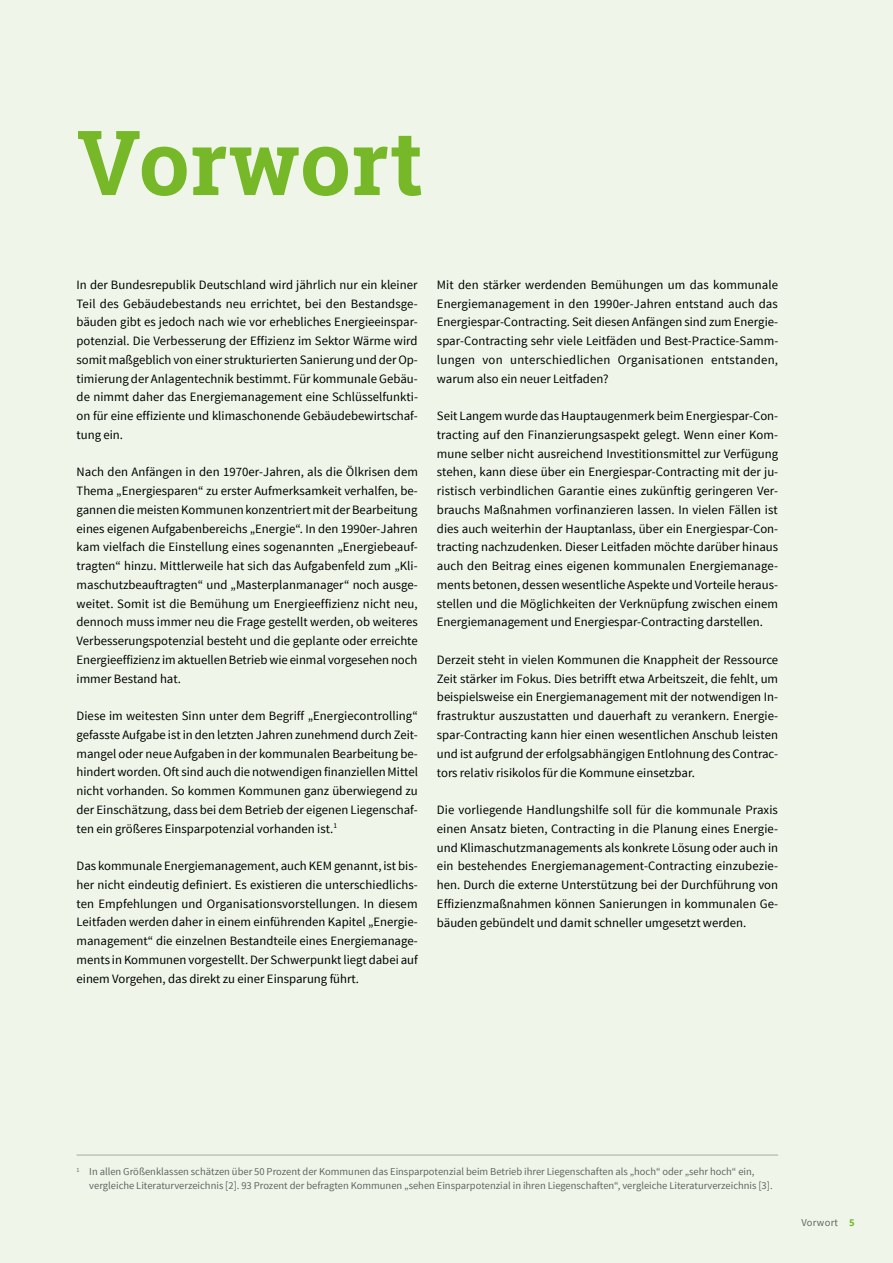
<style>
.page{position:relative;width:893px;height:1263px;background:#eff6e9}
.page>*{position:absolute;margin:0;border:0;box-sizing:border-box;transform-origin:0 0}
.t1{font:700 90px "Roboto Slab";color:#76b828}
.t2{font:12.75px/18.8px "Source Sans Pro";color:#000;text-align:justify}
.t3{font:10.5px/13.5px "Source Sans Pro";color:#636362}
.t4{font:10.5px "Source Sans Pro";letter-spacing:.025em;color:#636362}
.s1{font-weight:700;color:#76b828}
</style>
<div class="page">
<hr style="left:77px;top:1155px;width:701px;height:1px;background:#b1b2b3">
<h1 class="t1" style="left:77px;top:101px;width:348px">Vorwort</h1>
<p class="t2" style="left:77px;top:275px;width:343px">In der Bundesrepublik Deutschland wird jährlich nur ein kleiner Teil des Gebäudebestands neu errichtet, bei den Bestandsge&shy;bäuden gibt es jedoch nach wie vor erhebliches Energieeinspar&shy;potenzial. Die Verbesserung der Effizienz im Sektor Wärme wird somit maßgeblich von einer strukturierten Sanierung und der Op&shy;timierung der Anlagentechnik bestimmt. Für kommunale Gebäu&shy;de nimmt daher das Energiemanagement eine Schlüsselfunkti&shy;on für eine effiziente und klimaschonende Gebäudebewirtschaf&shy;tung ein.</p>
<p class="t2" style="left:77px;top:463px;width:343px">Nach den Anfängen in den 1970er-Jahren, als die Ölkrisen dem Thema „Energiesparen“ zu erster Aufmerksamkeit verhalfen, be&shy;gannen die meisten Kommunen konzentriert mit der Bearbeitung eines eigenen Aufgabenbereichs „Energie“. In den 1990er-Jahren kam vielfach die Einstellung eines sogenannten „Energiebeauf&shy;tragten“ hinzu. Mittlerweile hat sich das Aufgabenfeld zum „Kli&shy;maschutzbeauftragten“ und „Masterplanmanager“ noch ausge&shy;weitet. Somit ist die Bemühung um Energieeffizienz nicht neu, dennoch muss immer neu die Frage gestellt werden, ob weiteres Verbesserungspotenzial besteht und die geplante oder erreichte Energieeffizienz im aktuellen Betrieb wie einmal vorgesehen noch immer Bestand hat.</p>
<p class="t2" style="left:77px;top:707px;width:343px">Diese im weitesten Sinn unter dem Begriff „Energiecontrolling“ gefasste Aufgabe ist in den letzten Jahren zunehmend durch Zeit&shy;mangel oder neue Aufgaben in der kommunalen Bearbeitung be&shy;hindert worden. Oft sind auch die notwendigen finanziellen Mittel nicht vorhanden. So kommen Kommunen ganz überwiegend zu der Einschätzung, dass bei dem Betrieb der eigenen Liegenschaf&shy;ten ein größeres Einsparpotenzial vorhanden ist.<sup>1</sup></p>
<p class="t2" style="left:77px;top:857px;width:343px">Das kommunale Energiemanagement, auch KEM genannt, ist bis&shy;her nicht eindeutig definiert. Es existieren die unterschiedlichs&shy;ten Empfehlungen und Organisationsvorstellungen. In diesem Leitfaden werden daher in einem einführenden Kapitel „Energie&shy;management“ die einzelnen Bestandteile eines Energiemanage&shy;ments in Kommunen vorgestellt. Der Schwerpunkt liegt dabei auf einem Vorgehen, das direkt zu einer Einsparung führt.</p>
<p class="t2" style="left:437px;top:275px;width:343px">Mit den stärker werdenden Bemühungen um das kommunale Energiemanagement in den 1990er-Jahren entstand auch das Energiespar-Contracting. Seit diesen Anfängen sind zum Energie&shy;spar-Contracting sehr viele Leitfäden und Best-Practice-Samm&shy;lungen von unterschiedlichen Organisationen entstanden, warum also ein neuer Leitfaden?</p>
<p class="t2" style="left:437px;top:407px;width:343px">Seit Langem wurde das Hauptaugenmerk beim Energiespar-Con&shy;tracting auf den Finanzierungsaspekt gelegt. Wenn einer Kom&shy;mune selber nicht ausreichend Investitionsmittel zur Verfügung stehen, kann diese über ein Energiespar-Contracting mit der ju&shy;ristisch verbindlichen Garantie eines zukünftig geringeren Ver&shy;brauchs Maßnahmen vorfinanzieren lassen. In vielen Fällen ist dies auch weiterhin der Hauptanlass, über ein Energiespar-Con&shy;tracting nachzudenken. Dieser Leitfaden möchte darüber hinaus auch den Beitrag eines eigenen kommunalen Energiemanage&shy;ments betonen, dessen wesentliche Aspekte und Vorteile heraus&shy;stellen und die Möglichkeiten der Verknüpfung zwischen einem Energiemanagement und Energiespar-Contracting darstellen.</p>
<p class="t2" style="left:437px;top:651px;width:343px">Derzeit steht in vielen Kommunen die Knappheit der Ressource Zeit stärker im Fokus. Dies betrifft etwa Arbeitszeit, die fehlt, um beispielsweise ein Energiemanagement mit der notwendigen In&shy;frastruktur auszustatten und dauerhaft zu verankern. Energie&shy;spar-Contracting kann hier einen wesentlichen Anschub leisten und ist aufgrund der erfolgsabhängigen Entlohnung des Contrac&shy;tors relativ risikolos für die Kommune einsetzbar.</p>
<p class="t2" style="left:437px;top:801px;width:343px">Die vorliegende Handlungshilfe soll für die kommunale Praxis einen Ansatz bieten, Contracting in die Planung eines Energie&shy;und Klimaschutzmanagements als konkrete Lösung oder auch in ein bestehendes Energiemanagement-Contracting einzubezie&shy;hen. Durch die externe Unterstützung bei der Durchführung von Effizienzmaßnahmen können Sanierungen in kommunalen Ge&shy;bäuden gebündelt und damit schneller umgesetzt werden.</p>
<p class="t3" style="left:89px;top:1165px;width:685px;text-indent:-13px"><sup>1</sup> In allen Größenklassen schätzen über 50 Prozent der Kommunen das Einsparpotenzial beim Betrieb ihrer Liegenschaften als „hoch“ oder „sehr hoch“ ein, vergleiche Literaturverzeichnis [2]. 93 Prozent der befragten Kommunen „sehen Einsparpotenzial in ihren Liegenschaften“, vergleiche Literaturverzeichnis [3].</p>
<p class="t4" style="left:801px;top:1216px;width:55px">Vorwort <span class="s1">5</span></p>
</div>
